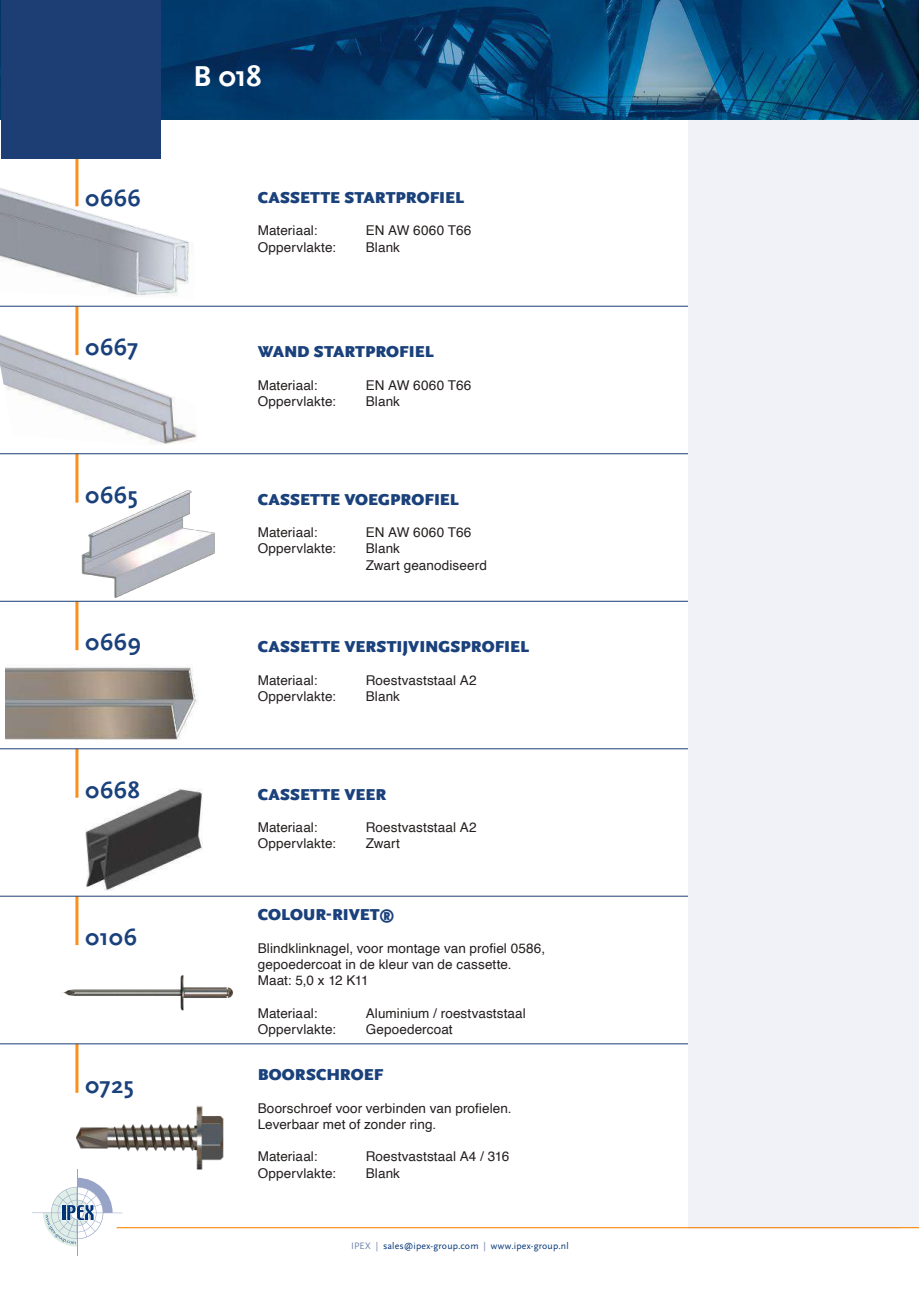
<style>
.page{position:relative;width:919px;height:1289px;background:#fff}
.page>*{position:absolute;margin:0;border:0;box-sizing:border-box;transform-origin:0 0}
.t1{font:700 30px "Scala Sans Pro";color:#fff}
.t2{font:700 24px "Scala Sans Pro";color:#1a417b}
.t3{font:900 16.5px "Scala Sans Pro";letter-spacing:.005em;color:#1a417b}
.t4{font:13.5px/16.2px "Helvetica";letter-spacing:.01em;color:#241f1f}
.t5{font:9.75px "Scala Sans Pro";letter-spacing:.015em;color:#003578}
.s1{color:#7183b0}
</style>
<div class="page">
<div style="left:707px;top:13px;width:211px;height:1213px;background:#f1f2f8"></div>
<svg style="left:0;top:1px;width:917px;height:118px;background:#0a4775"></svg>
<hr style="left:115px;top:1226px;width:803px;height:2px;background:#f98f1c">
<hr style="left:77px;top:1168px;width:1px;height:87px;background:#98a4c7">
<hr style="left:32px;top:1212px;width:90px;height:1px;background:#98a4c7">
<svg style="left:43px;top:1177px;width:78px;height:69px"></svg>
<hr style="left:75px;top:157px;width:3px;height:49px;background:#f98f1c">
<hr style="left:75px;top:306px;width:3px;height:49px;background:#f98f1c">
<hr style="left:75px;top:454px;width:3px;height:48px;background:#f98f1c">
<hr style="left:75px;top:748px;width:3px;height:49px;background:#f98f1c">
<hr style="left:0;top:306px;width:865px;height:1px;background:#1d3e75">
<hr style="left:0;top:453px;width:865px;height:1px;background:#1d3e75">
<hr style="left:0;top:748px;width:865px;height:1px;background:#1d3e75">
<hr style="left:75px;top:601px;width:3px;height:49px;background:#f98f1c">
<hr style="left:0;top:601px;width:865px;height:1px;background:#1d3e75">
<hr style="left:75px;top:896px;width:3px;height:49px;background:#f98f1c">
<hr style="left:0;top:895px;width:865px;height:1px;background:#1d3e75">
<hr style="left:75px;top:1043px;width:3px;height:49px;background:#f98f1c">
<hr style="left:0;top:1043px;width:865px;height:1px;background:#1d3e75">
<div style="left:1px;top:0;width:159px;height:158px;background:#1d3e75"></div>
<div style="left:687px;top:178px;width:212px;height:1013px;background:#f1f2f8"></div>
<img style="left:0;top:187px;width:190px;height:109px">
<img style="left:85px;top:789px;width:117px;height:101px">
<img style="left:0;top:334px;width:197px;height:111px">
<img style="left:81px;top:490px;width:134px;height:108px">
<img style="left:6px;top:667px;width:191px;height:72px">
<img style="left:63px;top:975px;width:170px;height:36px">
<img style="left:76px;top:1106px;width:148px;height:64px">
<h2 class="t2" style="left:85px;top:185px;width:57px">0666</h2>
<h2 class="t2" style="left:85px;top:333px;width:54px">0667</h2>
<h2 class="t2" style="left:85px;top:481px;width:54px">0665</h2>
<h2 class="t2" style="left:85px;top:628px;width:57px">0669</h2>
<h2 class="t2" style="left:85px;top:776px;width:56px">0668</h2>
<h2 class="t2" style="left:85px;top:923px;width:53px">0106</h2>
<h2 class="t2" style="left:85px;top:1071px;width:50px">0725</h2>
<h1 class="t1" style="left:193px;top:59px;width:69px">B 018</h1>
<p class="t3" style="left:258px;top:188px;width:208px">CASSETTE STARTPROFIEL</p>
<p class="t4" style="left:258px;top:223px;width:61px">Materiaal:</p>
<p class="t4" style="left:366px;top:223px;width:107px">EN AW 6060 T66</p>
<p class="t4" style="left:258px;top:239px;width:80px">Oppervlakte:</p>
<p class="t4" style="left:366px;top:239px;width:36px">Blank</p>
<p class="t3" style="left:258px;top:342px;width:177px">WAND STARTPROFIEL</p>
<p class="t4" style="left:258px;top:377px;width:61px">Materiaal:</p>
<p class="t4" style="left:366px;top:377px;width:107px">EN AW 6060 T66</p>
<p class="t4" style="left:258px;top:393px;width:80px">Oppervlakte:</p>
<p class="t4" style="left:366px;top:393px;width:36px">Blank</p>
<p class="t3" style="left:258px;top:490px;width:203px">CASSETTE VOEGPROFIEL</p>
<p class="t4" style="left:258px;top:524px;width:61px">Materiaal:</p>
<p class="t4" style="left:366px;top:524px;width:107px">EN AW 6060 T66</p>
<p class="t4" style="left:258px;top:541px;width:80px">Oppervlakte:</p>
<p class="t4" style="left:366px;top:541px;width:122px">Blank<br>Zwart geanodiseerd</p>
<p class="t3" style="left:258px;top:637px;width:273px">CASSETTE VERSTIJVINGSPROFIEL</p>
<p class="t4" style="left:258px;top:672px;width:61px">Materiaal:</p>
<p class="t4" style="left:366px;top:672px;width:112px">Roestvaststaal A2</p>
<p class="t4" style="left:258px;top:688px;width:80px">Oppervlakte:</p>
<p class="t4" style="left:366px;top:688px;width:36px">Blank</p>
<p class="t3" style="left:258px;top:785px;width:130px">CASSETTE VEER</p>
<p class="t4" style="left:258px;top:819px;width:61px">Materiaal:</p>
<p class="t4" style="left:366px;top:819px;width:112px">Roestvaststaal A2</p>
<p class="t4" style="left:258px;top:836px;width:80px">Oppervlakte:</p>
<p class="t4" style="left:366px;top:836px;width:36px">Zwart</p>
<p class="t3" style="left:258px;top:905px;width:139px">COLOUR-RIVET®</p>
<p class="t4" style="left:258px;top:940px;width:289px">Blindklinknagel, voor montage van profiel 0586, gepoedercoat in de kleur van de cassette.<br>Maat: 5,0 x 12 K11</p>
<p class="t4" style="left:258px;top:1005px;width:61px">Materiaal:</p>
<p class="t4" style="left:366px;top:1005px;width:162px">Aluminium / roestvaststaal</p>
<p class="t4" style="left:258px;top:1021px;width:80px">Oppervlakte:</p>
<p class="t4" style="left:366px;top:1021px;width:88px">Gepoedercoat</p>
<p class="t3" style="left:258px;top:1065px;width:127px">BOORSCHROEF</p>
<p class="t4" style="left:258px;top:1100px;width:255px">Boorschroef voor verbinden van profielen.<br>Leverbaar met of zonder ring.</p>
<p class="t4" style="left:258px;top:1148px;width:61px">Materiaal:</p>
<p class="t4" style="left:366px;top:1148px;width:145px">Roestvaststaal A4 / 316</p>
<p class="t4" style="left:258px;top:1165px;width:80px">Oppervlakte:</p>
<p class="t4" style="left:366px;top:1165px;width:36px">Blank</p>
<p class="t5" style="left:351px;top:1240px;width:219px"><span class="s1">IPEX |</span> sales@ipex-group.com <span class="s1">|</span> www.ipex-group.nl</p>
</div>
